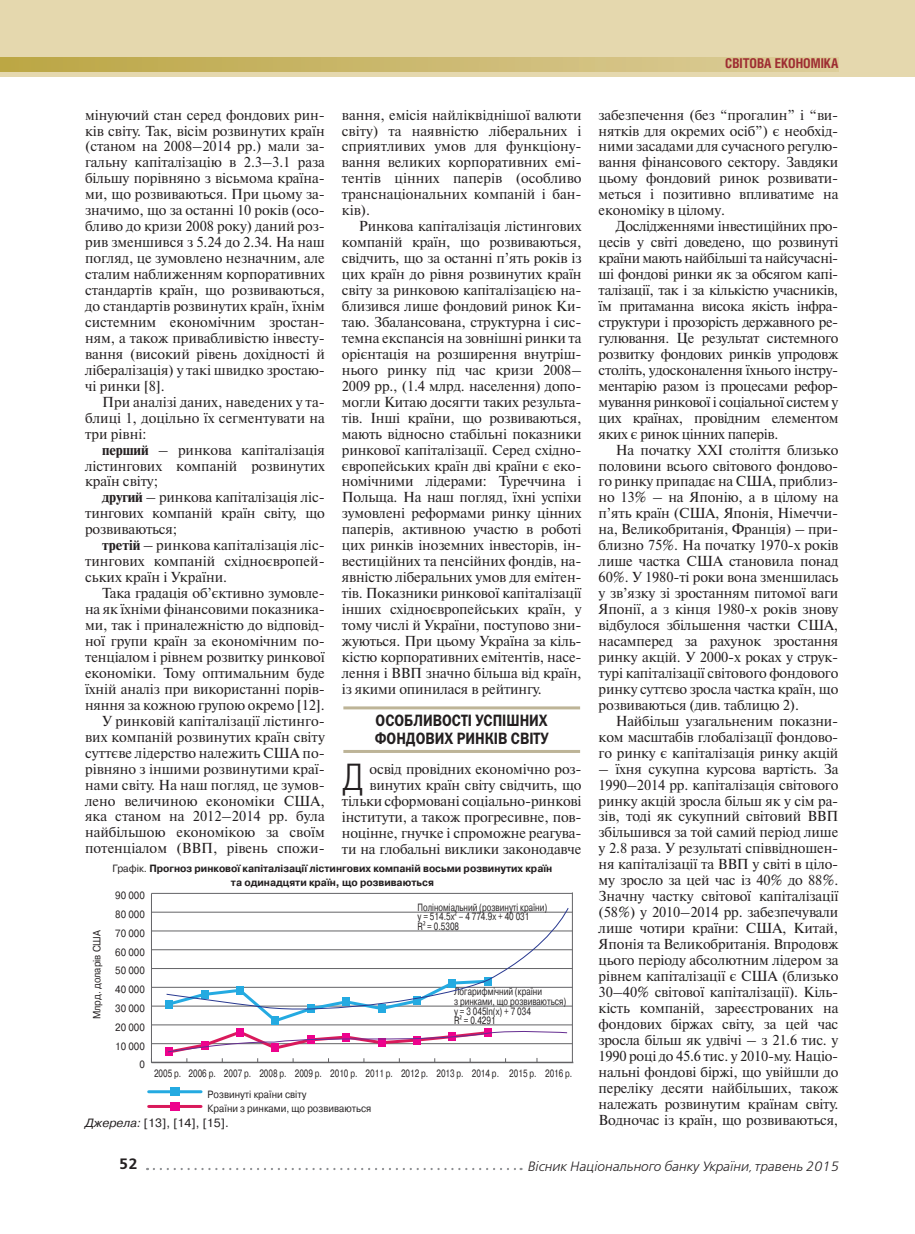
<style>
.page{position:relative;width:915px;height:1234px;background:#fff}
.page>*{position:absolute;margin:0;border:0;box-sizing:border-box;transform-origin:0 0}
.t1{font:300 36.6px "Helios Cond";color:#231f20}
.t2{font:16.5px/18px "Franklin Gothic Demi C";color:#231f20;scale:.85 1}
.t3{font:15px "Free Set Demi Bold C";color:#231f20}
.t4{font:14.4px/15.9px "Newton C";letter-spacing:-.01em;color:#231f20;text-align:justify}
.t5{font:italic 13.5px "Free Set Light C";color:#231f20}
.t6{font:700 13.5px "Helios Cond";color:#9e2d32}
.t7{font:12px "Pragmatica C";color:#231f20}
.t8{font:10.5px/9.6px "Pragmatica C";color:#231f20;scale:.75 1}
.t9{font:10.5px "Pragmatica C";color:#231f20;scale:.9 1}
.t10{font:700 10.5px/13.5px "Pragmatica C";color:#231f20;text-align:center;scale:.95 1}
.s1{font-weight:700}
.s2{font-weight:400}
.s3{font-family:"Myriad Pro"}
.s4{font-style:italic}
.s5{font-size:10.5px}
</style>
<div class="page">
<div style="left:0;top:0;width:914px;height:77px;background:#e5d8ae"></div>
<svg style="left:0;top:57px;width:838px;height:14px;background:#cbb96f"></svg>
<svg style="left:154px;top:1168px;width:367px;height:1px"></svg>
<hr style="left:343px;top:706px;width:237px;height:3px;background:#bdb497">
<hr style="left:343px;top:749px;width:237px;height:3px;background:#bdb497">
<hr style="left:151px;top:1061px;width:422px;height:1px;background:#636366">
<hr style="left:151px;top:893px;width:1px;height:169px;background:#636366">
<hr style="left:151px;top:1043px;width:421px;height:1px;background:#636366">
<hr style="left:151px;top:1024px;width:421px;height:1px;background:#636366">
<hr style="left:151px;top:1005px;width:421px;height:1px;background:#636366">
<hr style="left:151px;top:986px;width:421px;height:1px;background:#636366">
<hr style="left:151px;top:967px;width:421px;height:1px;background:#636366">
<hr style="left:151px;top:949px;width:421px;height:1px;background:#636366">
<hr style="left:151px;top:930px;width:421px;height:1px;background:#636366">
<hr style="left:151px;top:911px;width:421px;height:1px;background:#636366">
<hr style="left:151px;top:892px;width:421px;height:1px;background:#636366">
<hr style="left:149px;top:1104px;width:52px;height:3px;background:#d91a5b">
<hr style="left:149px;top:1089px;width:52px;height:3px;background:#24aae1">
<div style="left:170px;top:1102px;width:9px;height:8px;background:#ed028c"></div>
<div style="left:170px;top:1087px;width:9px;height:8px;background:#24aae1"></div>
<hr style="left:572px;top:892px;width:1px;height:169px;background:#636366">
<svg style="left:165px;top:908px;width:403px;height:154px"></svg>
<p class="t4" style="left:85px;top:108px;width:241px">мінуючий стан серед фондових рин&shy;ків світу. Так, вісім розвинутих країн (станом на 2008–2014 рр.) мали за&shy;гальну капіталізацію в 2.3–3.1 раза більшу порівняно з вісьмома країна&shy;ми, що розвиваються. При цьому за&shy;значимо, що за останні 10 років (осо&shy;бливо до кризи 2008 року) даний роз&shy;рив зменшився з 5.24 до 2.34. На наш погляд, це зумовлено незначним, але сталим наближенням корпоративних стандартів країн, що розвиваються, до стандартів розвинутих країн, їхнім системним економічним зростан&shy;ням, а також привабливістю інвесту&shy;вання (високий рівень дохідності й лібералізація) у такі швидко зростаю&shy;чі ринки [8].</p>
<p class="t4" style="left:85px;top:395px;width:241px;text-indent:17px">При аналізі даних, наведених у та&shy;блиці 1, доцільно їх сегментувати на три рівні:</p>
<p class="t4" style="left:85px;top:442px;width:241px;text-indent:17px"><span class="s1">перший</span> – ринкова капіталізація лістингових компаній розвинутих країн світу;</p>
<p class="t4" style="left:85px;top:490px;width:241px;text-indent:17px"><span class="s1">другий</span> – ринкова капіталізація ліс&shy;тингових компаній країн світу, що розвиваються;</p>
<p class="t4" style="left:85px;top:538px;width:241px;text-indent:17px"><span class="s1">третій</span> – ринкова капіталізація ліс&shy;тингових компаній східноєвропей&shy;ських країн і України.</p>
<p class="t4" style="left:85px;top:586px;width:241px;text-align:right">Така градація об’єктивно зумовле&shy;на як їхніми фінансовими показника&shy;ми, так і приналежністю до відповід&shy;ної групи країн за економічним по&shy;тенціалом і рівнем розвитку ринкової економіки. Тому оптимальним буде їхній аналіз при використанні порів&shy;няння за кожною групою окремо [12].<br>У ринковій капіталізації лістинго&shy;вих компаній розвинутих країн світу суттєве лідерство належить США по&shy;рівняно з іншими розвинутими краї&shy;нами світу. На наш погляд, це зумов&shy;лено величиною економіки США, яка станом на 2012–2014 рр. була найбільшою економікою за своїм потенціалом (ВВП, рівень спожи-</p>
<p class="t4" style="left:342px;top:108px;width:241px">вання, емісія найліквіднішої валюти світу) та наявністю ліберальних і сприятливих умов для функціону&shy;вання великих корпоративних емі&shy;тентів цінних паперів (особливо транснаціональних компаній і бан&shy;ків).</p>
<p class="t4" style="left:342px;top:219px;width:241px;text-indent:17px">Ринкова капіталізація лістингових компаній країн, що розвиваються, свідчить, що за останні п’ять років із цих країн до рівня розвинутих країн світу за ринковою капіталізацією на&shy;близився лише фондовий ринок Ки&shy;таю. Збалансована, структурна і сис&shy;темна експансія на зовнішні ринки та орієнтація на розширення внутріш&shy;нього ринку під час кризи 2008– 2009 рр., (1.4 млрд. населення) допо&shy;могли Китаю досягти таких результа&shy;тів. Інші країни, що розвиваються, мають відносно стабільні показники ринкової капіталізації. Серед східно&shy;європейських країн дві країни є еко&shy;номічними лідерами: Туреччина і Польща. На наш погляд, їхні успіхи зумовлені реформами ринку цінних паперів, активною участю в роботі цих ринків іноземних інвесторів, ін&shy;вестиційних та пенсійних фондів, на&shy;явністю ліберальних умов для емітен&shy;тів. Показники ринкової капіталізації інших східноєвропейських країн, у тому числі й України, поступово зни&shy;жуються. При цьому Україна за кіль&shy;кістю корпоративних емітентів, насе&shy;лення і ВВП значно більша від країн, із якими опинилася в рейтингу.</p>
<p class="t2" style="left:374px;top:712px;width:206px">ОСОБЛИВОСТІ УСПІШНИХ<br>ФОНДОВИХ РИНКІВ СВІТУ</p>
<h1 class="t1" style="left:342px;top:762px;width:23px">Д</h1>
<p class="t4" style="left:342px;top:761px;width:241px;text-align:right">освід провідних економічно роз&shy;винутих країн світу свідчить, що тільки сформовані соціально-ринкові інститути, а також прогресивне, пов&shy;ноцінне, гнучке і спроможне реагува&shy;ти на глобальні виклики законодавче</p>
<p class="t10" style="left:112px;top:862px;width:464px"><span class="s2">Графік.</span> Прогноз ринкової капіталізації лістингових компаній восьми розвинутих країн та одинадцяти країн, що розвиваються</p>
<p class="t9" style="left:93px;top:1019px;width:101px;rotate:-90deg">Млрд. доларів США</p>
<p class="t9" style="left:115px;top:891px;width:34px">90 000</p>
<p class="t9" style="left:115px;top:910px;width:34px">80 000</p>
<p class="t9" style="left:115px;top:929px;width:34px">70 000</p>
<p class="t9" style="left:115px;top:947px;width:34px">60 000</p>
<p class="t9" style="left:115px;top:966px;width:34px">50 000</p>
<p class="t9" style="left:115px;top:985px;width:34px">40 000</p>
<p class="t9" style="left:115px;top:1004px;width:34px">30 000</p>
<p class="t9" style="left:115px;top:1023px;width:34px">20 000</p>
<p class="t9" style="left:115px;top:1041px;width:34px">10 000</p>
<p class="t9" style="left:139px;top:1060px;width:8px">0</p>
<p class="t8" style="left:417px;top:902px;width:174px">Поліноміальний (розвинуті країни) y = 514.5x<span class="s3">²</span> – 4 774.9x + 40 031<br>R<span class="s3">²</span> = 0.5308</p>
<p class="t8" style="left:454px;top:987px;width:151px">Логарифмічний (країни<br>з ринками, що розвиваються) y = 3 045ln(x) + 7 034<br>R<span class="s3">²</span> = 0.4291</p>
<p class="t8" style="left:154px;top:1069px;width:559px">2005 р. 2006 р. 2007 р. 2008 р. 2009 р. 2010 р. 2011 р. 2012 р. 2013 р. 2014 р. 2015 р. 2016 р.</p>
<p class="t9" style="left:207px;top:1089px;width:111px">Розвинуті країни світу</p>
<p class="t9" style="left:207px;top:1104px;width:183px">Країни з ринками, що розвиваються</p>
<p class="t7" style="left:85px;top:1117px;width:145px"><span class="s4">Джерела:</span> [13], [14], [15].</p>
<p class="t6" style="left:725px;top:58px;width:115px">СВІТОВА ЕКОНОМІКА</p>
<p class="t4" style="left:598px;top:108px;width:241px">забезпечення (без “прогалин” і “ви&shy;нятків для окремих осіб”) є необхід&shy;ними засадами для сучасного регулю&shy;вання фінансового сектору. Завдяки цьому фондовий ринок розвивати&shy;меться і позитивно впливатиме на економіку в цілому.</p>
<p class="t4" style="left:598px;top:219px;width:241px;text-indent:17px">Дослідженнями інвестиційних про&shy;цесів у світі доведено, що розвинуті країни мають найбільші та найсучасні&shy;ші фондові ринки як за обсягом капі&shy;талізації, так і за кількістю учасників, їм притаманна висока якість інфра&shy;структури і прозорість державного ре&shy;гулювання. Це результат системного розвитку фондових ринків упродовж століть, удосконалення їхнього інстру&shy;ментарію разом із процесами рефор&shy;мування ринкової і соціальної систем у цих країнах, провідним елементом яких є ринок цінних паперів.</p>
<p class="t4" style="left:598px;top:442px;width:241px;text-indent:17px">На початку ХХІ століття близько половини всього світового фондово&shy;го ринку припадає на США, приблиз&shy;но 13% – на Японію, а в цілому на п’ять країн (США, Японія, Німеччи&shy;на, Великобританія, Франція) – при&shy;близно 75%. На початку 1970-х років лише частка США становила понад 60%. У 1980-ті роки вона зменшилась у зв’язку зі зростанням питомої ваги Японії, а з кінця 1980-х років знову відбулося збільшення частки США, насамперед за рахунок зростання ринку акцій. У 2000-х роках у струк&shy;турі капіталізації світового фондового ринку суттєво зросла частка країн, що розвиваються (див. таблицю 2).</p>
<p class="t4" style="left:598px;top:713px;width:241px;text-indent:17px">Найбільш узагальненим показни&shy;ком масштабів глобалізації фондово&shy;го ринку є капіталізація ринку акцій</p>
<p class="t4" style="left:598px;top:761px;width:241px">– їхня сукупна курсова вартість. За 1990–2014 pp. капіталізація світового ринку акцій зросла більш як у сім ра&shy;зів, тоді як сукупний світовий ВВП збільшився за той самий період лише у 2.8 раза. У результаті співвідношен&shy;ня капіталізації та ВВП у світі в ціло&shy;му зросло за цей час із 40% до 88%.<br>Значну частку світової капіталізації (58%) у 2010–2014 рр. забезпечували лише чотири країни: США, Китай, Японія та Великобританія. Впродовж цього періоду абсолютним лідером за рівнем капіталізації є США (близько 30–40% світової капіталізації). Кіль&shy;кість компаній, зареєстрованих на фондових біржах світу, за цей час зросла більш як удвічі – з 21.6 тис. у 1990 році до 45.6 тис. у 2010-му. Націо&shy;нальні фондові біржі, що увійшли до переліку десяти найбільших, також належать розвинутим країнам світу.<br>Водночас із країн, що розвиваються,</p>
<p class="t3" style="left:119px;top:1157px;width:20px">52</p>
<p class="t5" style="left:527px;top:1160px;width:313px">Вісник Національного банку України<span class="s5">,</span> травень 2015</p>
</div>
